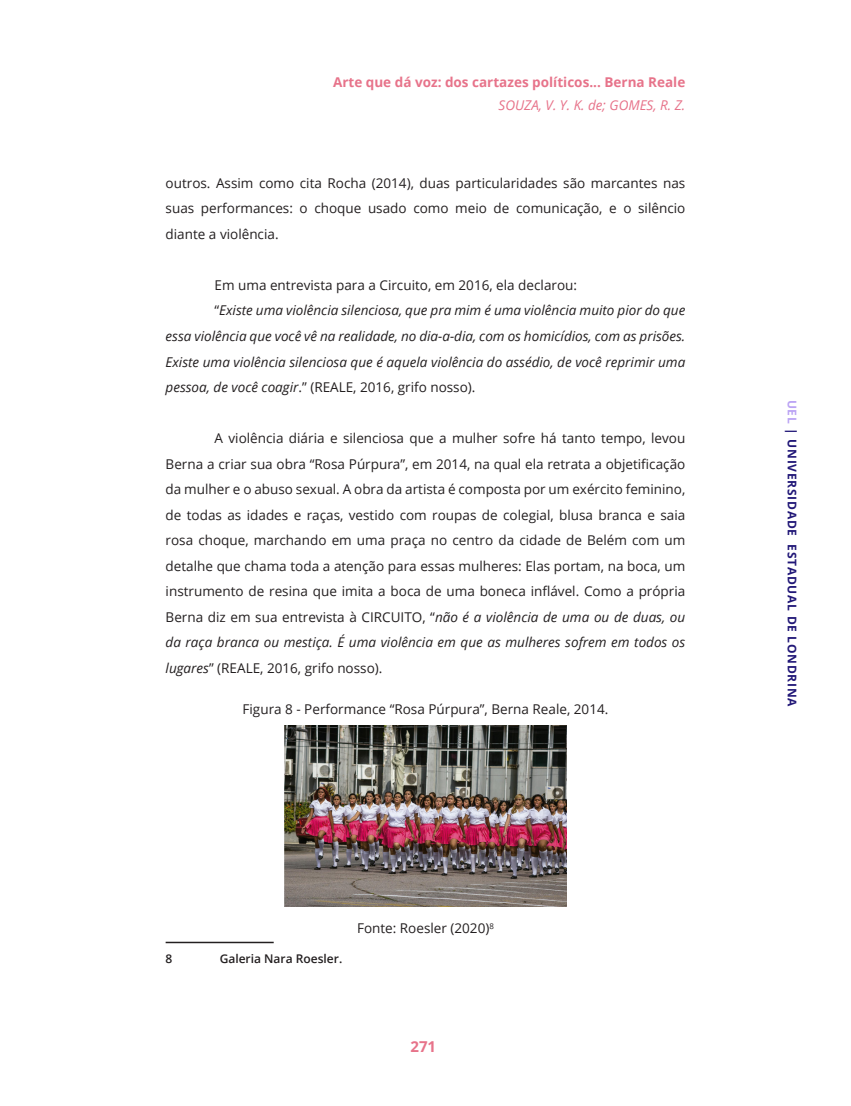
<style>
.page{position:relative;width:851px;height:1106px;background:#fff}
.page>*{position:absolute;margin:0;border:0;box-sizing:border-box;transform-origin:0 0}
.t1{font:700 15px "Open Sans";color:#e7738a}
.t2{font:13.5px/25.5px "Open Sans";color:#231f20;text-align:justify}
.t3{font:italic 13.5px "Open Sans";color:#231f20}
.t4{font:700 13.5px "Open Sans";color:#e7738a}
.t5{font:italic 13.5px "Open Sans";color:#e7738a}
.t6{font:700 12px "Open Sans";letter-spacing:.06em;color:#211777}
.t7{font:600 12px "Open Sans";color:#231f20}
.s1{font-style:normal}
.s2{font-style:italic}
.s3{color:#bba4f4}
</style>
<div class="page">
<img style="left:284px;top:725px;width:282px;height:181px">
<hr style="left:166px;top:941px;width:108px;height:2px;background:#231f20">
<p class="t4" style="left:333px;top:72px;width:354px">Arte que dá voz: dos cartazes políticos... Berna Reale</p>
<p class="t5" style="left:498px;top:96px;width:188px">SOUZA, V. Y. K. de; GOMES, R. Z.</p>
<p class="t2" style="left:166px;top:170px;width:521px">outros. Assim como cita Rocha (2014), duas particularidades são marcantes nas suas performances: o choque usado como meio de comunicação, e o silêncio diante a violência.</p>
<p class="t2" style="left:214px;top:272px;width:364px">Em uma entrevista para a Circuito, em 2016, ela declarou:</p>
<p class="t3" style="left:214px;top:301px;width:472px"><span class="s1">“</span>Existe uma violência silenciosa, que pra mim é uma violência muito pior do que</p>
<p class="t3" style="left:166px;top:327px;width:521px">essa violência que você vê na realidade, no dia-a-dia, com os homicídios, com as prisões.</p>
<p class="t3" style="left:166px;top:352px;width:521px">Existe uma violência silenciosa que é aquela violência do assédio, de você reprimir uma</p>
<p class="t2" style="left:166px;top:374px;width:311px"><span class="s2">pessoa, de você coagir</span>.” (REALE, 2016, grifo nosso).</p>
<p class="t2" style="left:166px;top:425px;width:521px;text-indent:49px">A violência diária e silenciosa que a mulher sofre há tanto tempo, levou Berna a criar sua obra “Rosa Púrpura”, em 2014, na qual ela retrata a objetificação da mulher e o abuso sexual. A obra da artista é composta por um exército feminino, de todas as idades e raças, vestido com roupas de colegial, blusa branca e saia rosa choque, marchando em uma praça no centro da cidade de Belém com um detalhe que chama toda a atenção para essas mulheres: Elas portam, na boca, um instrumento de resina que imita a boca de uma boneca inflável. Como a própria Berna diz em sua entrevista à CIRCUITO, “<span class="s2">não é a violência de uma ou de duas, ou da raça branca ou mestiça. É uma violência em que as mulheres sofrem em todos os lugares</span>” (REALE, 2016, grifo nosso).</p>
<p class="t2" style="left:242px;top:696px;width:367px">Figura 8 - Performance “Rosa Púrpura”, Berna Reale, 2014.</p>
<p class="t7" style="left:166px;top:950px;width:8px">8</p>
<p class="t7" style="left:220px;top:950px;width:124px">Galeria Nara Roesler.</p>
<p class="t2" style="left:357px;top:915px;width:138px">Fonte: Roesler (2020)<sup>8</sup></p>
<p class="t1" style="left:410px;top:1035px;width:27px">271</p>
<p class="t6" style="left:800px;top:399px;width:308px;rotate:90deg"><span class="s3">UEL</span> | UNIVERSIDADE ESTADUAL DE LONDRINA</p>
</div>
